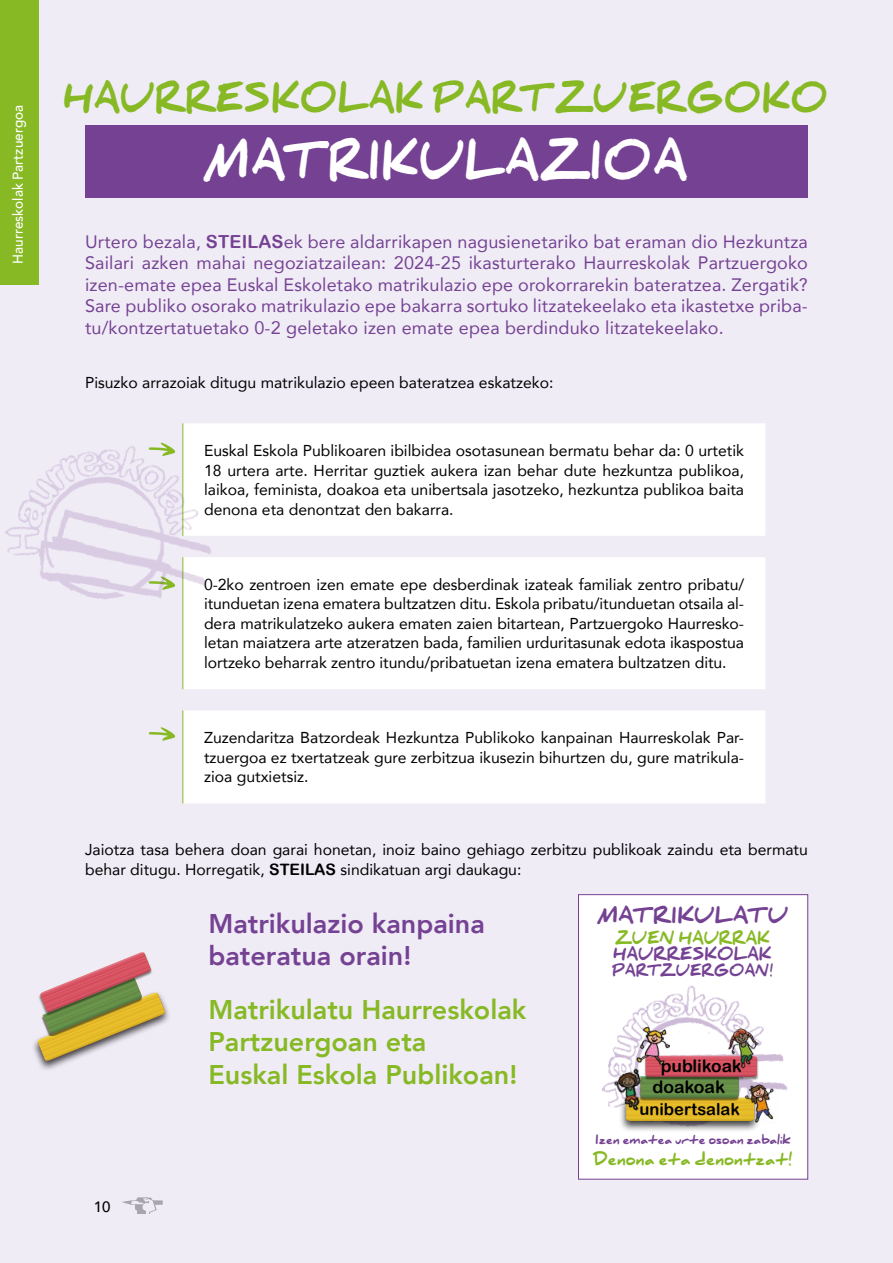
<style>
.page{position:relative;width:893px;height:1263px;background:#f0ecf6}
.page>*{position:absolute;margin:0;border:0;box-sizing:border-box;transform-origin:0 0}
.t1{font:900 45px "Daniel";color:#fff;scale:.95 1}
.t2{font:900 34.5px "Daniel";color:#87b925;scale:.95 1}
.t3{font:800 27px/32.4px "Avenir";color:#87b925}
.t4{font:800 27px/32.4px "Avenir";color:#754293}
.t5{font:900 18.9px "Daniel";color:#754293}
.t6{font:18px/21.6px "Avenir";letter-spacing:.01em;color:#754293;text-align:justify}
.t7{font:17.25px "Arial Rounded MT Bold";letter-spacing:-.005em;color:#000}
.t8{font:16.5px "Arial Rounded MT Bold";color:#000}
.t9{font:15.75px/19.5px "Avenir";color:#000;text-align:justify}
.t10{font:900 15.15px "Daniel";letter-spacing:-.02em;color:#87b925}
.t11{font:900 15.15px "Daniel";color:#754293;scale:.95 1}
.t12{font:900 15.15px "Daniel";color:#87b925;scale:.95 1}
.t13{font:500 15px "Avenir";color:#000}
.t14{font:500 14.25px "Avenir";color:#fff;scale:.95 1}
.t15{font:900 13.95px "Daniel";color:#754293;scale:.95 1}
.t16{font:900 11.4px "Daniel";letter-spacing:-.02em;color:#754293}
.s1{font-family:"Arial Rounded MT Bold"}
</style>
<div class="page">
<div style="left:0;top:0;width:38px;height:285px;background:#87b925"></div>
<svg style="left:183px;top:423px;width:582px;height:380px;background:#fdfcfd"></svg>
<hr style="left:182px;top:557px;width:1px;height:132px;background:#87b925">
<hr style="left:182px;top:710px;width:1px;height:93px;background:#87b925">
<svg style="left:149px;top:727px;width:26px;height:14px"></svg>
<div style="left:31px;top:990px;width:140px;height:82px;background:#000;opacity:.75"></div>
<svg style="left:37px;top:952px;width:129px;height:110px"></svg>
<div style="left:85px;top:125px;width:723px;height:73px;background:#754293"></div>
<div style="left:578px;top:894px;width:230px;height:285px;background:#fff;border:1px solid #754293"></div>
<img style="left:578px;top:954px;width:229px;height:226px">
<div style="left:619px;top:1095px;width:142px;height:37px;background:#000;opacity:.75"></div>
<svg style="left:626px;top:1056px;width:131px;height:65px;background:#b18a47"></svg>
<hr style="left:678px;top:1030px;width:33px;height:4px;background:#fff">
<img style="left:611px;top:1066px;width:40px;height:49px">
<img style="left:728px;top:1027px;width:31px;height:42px">
<img style="left:636px;top:1024px;width:33px;height:42px">
<img style="left:743px;top:1083px;width:36px;height:42px">
<img style="left:5px;top:423px;width:235px;height:202px">
<hr style="left:892px;top:0;width:1px;height:193px;background:#f5f8ed">
<svg style="left:122px;top:1197px;width:41px;height:17px"></svg>
<p class="t14" style="left:5px;top:264px;width:168px;rotate:-90deg">Haurreskolak Partzuergoa</p>
<h2 class="t2" style="left:64px;top:80px;width:807px">HAURRESKOLAK PARTZUERGOKO</h2>
<h1 class="t1" style="left:205px;top:137px;width:510px">MATRIKULAZIOA</h1>
<p class="t6" style="left:85px;top:230px;width:724px">Urtero bezala, <span class="s1">STEILAS</span>ek bere aldarrikapen nagusienetariko bat eraman dio Hezkuntza Sailari azken mahai negoziatzailean: 2024-25 ikasturterako Haurreskolak Partzuergoko izen-emate epea Euskal Eskoletako matrikulazio epe orokorrarekin bateratzea. Zergatik?<br>Sare publiko osorako matrikulazio epe bakarra sortuko litzatekeelako eta ikastetxe priba&shy;tu/kontzertatuetako 0-2 geletako izen emate epea berdinduko litzatekeelako.</p>
<p class="t9" style="left:85px;top:372px;width:470px">Pisuzko arrazoiak ditugu matrikulazio epeen bateratzea eskatzeko:</p>
<p class="t9" style="left:204px;top:440px;width:542px">Euskal Eskola Publikoaren ibilbidea osotasunean bermatu behar da: 0 urtetik 18 urtera arte. Herritar guztiek aukera izan behar dute hezkuntza publikoa, laikoa, feminista, doakoa eta unibertsala jasotzeko, hezkuntza publikoa baita denona eta denontzat den bakarra.</p>
<p class="t9" style="left:204px;top:574px;width:542px">0-2ko zentroen izen emate epe desberdinak izateak familiak zentro pribatu/ itunduetan izena ematera bultzatzen ditu. Eskola pribatu/itunduetan otsaila al&shy;dera matrikulatzeko aukera ematen zaien bitartean, Partzuergoko Haurresko&shy;letan maiatzera arte atzeratzen bada, familien urduritasunak edota ikaspostua lortzeko beharrak zentro itundu/pribatuetan izena ematera bultzatzen ditu.</p>
<p class="t9" style="left:204px;top:727px;width:542px">Zuzendaritza Batzordeak Hezkuntza Publikoko kanpainan Haurreskolak Par&shy;tzuergoa ez txertatzeak gure zerbitzua ikusezin bihurtzen du, gure matrikula&shy;zioa gutxietsiz.</p>
<p class="t9" style="left:85px;top:839px;width:724px">Jaiotza tasa behera doan garai honetan, inoiz baino gehiago zerbitzu publikoak zaindu eta bermatu behar ditugu. Horregatik, <span class="s1">STEILAS</span> sindikatuan argi daukagu:</p>
<h3 class="t4" style="left:208px;top:907px;width:278px">Matrikulazio kanpaina bateratua orain!</h3>
<h3 class="t3" style="left:208px;top:993px;width:320px">Matrikulatu Haurreskolak<br>Partzuergoan eta<br>Euskal Eskola Publikoan!</h3>
<p class="t5" style="left:598px;top:906px;width:192px">MATRIKULATU</p>
<p class="t12" style="left:615px;top:930px;width:165px">ZUEN HAURRAK</p>
<p class="t11" style="left:614px;top:946px;width:168px">HAURRESKOLAK</p>
<p class="t15" style="left:612px;top:963px;width:170px">PARTZUERGOAN!</p>
<p class="t7" style="left:661px;top:1056px;width:83px">publikoak</p>
<p class="t7" style="left:652px;top:1077px;width:74px">doakoak</p>
<p class="t8" style="left:639px;top:1100px;width:102px">unibertsalak</p>
<p class="t16" style="left:596px;top:1133px;width:196px">Izen ematea urte osoan zabalik</p>
<p class="t13" style="left:94px;top:1194px;width:18px">10</p>
<p class="t10" style="left:594px;top:1151px;width:199px">Denona eta denontzat!</p>
</div>
